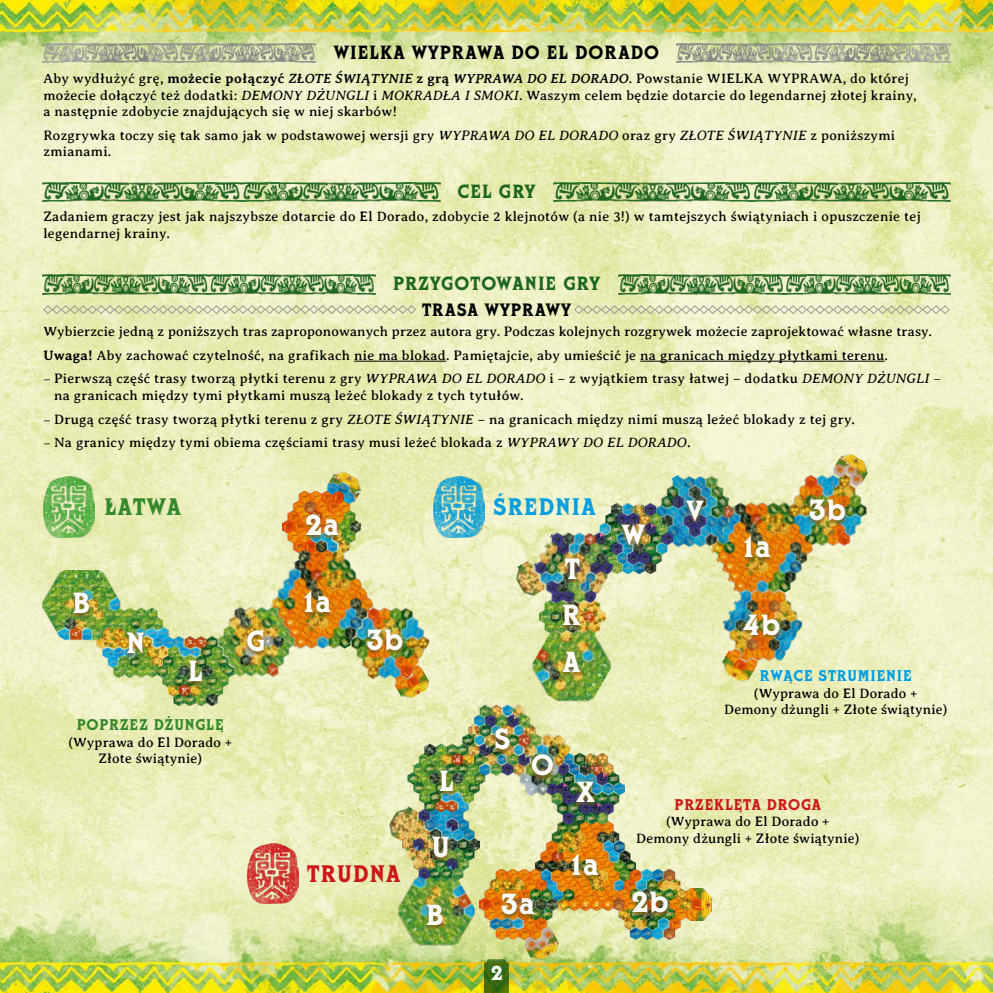
<style>
.page{position:relative;width:993px;height:993px;background:#fff}
.page>*{position:absolute;margin:0;border:0;box-sizing:border-box;transform-origin:0 0}
.t1{font:30.5px/46.4px "Cortez EFOP";letter-spacing:.05em;color:#fff;text-align:justify}
.t2{font:25px "Cortez EFOP";letter-spacing:.05em;color:#009fe3}
.t3{font:25px "Cortez EFOP";letter-spacing:.05em;color:#cd1719}
.t4{font:25px "Cortez EFOP";letter-spacing:.045em;color:#35882c}
.t5{font:21.25px "Cortez EFOP";color:#fff}
.t6{font:20px "Cortez EFOP";letter-spacing:.05em;color:#000}
.t7{font:20px "Cortez EFOP";letter-spacing:.05em;color:#1d661f}
.t8{font:18.75px "Cortez EFOP";letter-spacing:.05em;color:#000}
.t9{font:16.25px "Cortez EFOP";letter-spacing:.05em;color:#009fe3}
.t10{font:16.25px "Cortez EFOP";letter-spacing:.05em;color:#35882c}
.t11{font:16.25px "Cortez EFOP";letter-spacing:.05em;color:#cd1719}
.t12{font:13.75px/16.5px "Averia Serif Libre";letter-spacing:.02em;color:#000}
.s1{font-weight:700}
.s2{font-weight:700;font-style:italic}
.s3{font-style:italic}
.s4{font-family:"Minion Pro"}
</style>
<div class="page">
<img style="left:0;top:0;width:992px;height:992px">
<img style="left:43px;top:275px;width:333px;height:19px">
<img style="left:618px;top:275px;width:332px;height:19px">
<img style="left:676px;top:43px;width:274px;height:20px">
<img style="left:43px;top:43px;width:272px;height:20px">
<img style="left:43px;top:182px;width:397px;height:20px">
<img style="left:553px;top:182px;width:397px;height:20px">
<hr style="left:354px;top:361px;width:92px;height:1px;background:#000">
<hr style="left:640px;top:361px;width:244px;height:1px;background:#000">
<svg style="left:43px;top:304px;width:373px;height:10px;background:#d7d9b3"></svg>
<svg style="left:573px;top:305px;width:376px;height:9px;background:#d7d8b8"></svg>
<img style="left:258px;top:538px;width:127px;height:131px">
<img style="left:283px;top:492px;width:77px;height:70px">
<img style="left:206px;top:591px;width:100px;height:102px">
<img style="left:157px;top:635px;width:77px;height:70px">
<img style="left:97px;top:607px;width:77px;height:71px">
<img style="left:43px;top:570px;width:77px;height:70px">
<img style="left:338px;top:591px;width:100px;height:103px">
<img style="left:391px;top:664px;width:41px;height:38px">
<img style="left:324px;top:467px;width:41px;height:39px">
<div style="left:300px;top:585px;width:36px;height:32px;background:#b58728;opacity:.5"></div>
<div style="left:300px;top:508px;width:44px;height:32px;background:#b58728;opacity:.5"></div>
<div style="left:242px;top:623px;width:27px;height:34px;background:#b58728;opacity:.5"></div>
<div style="left:186px;top:660px;width:18px;height:26px;background:#735716;opacity:.75"></div>
<div style="left:183px;top:655px;width:24px;height:30px;background:#b58728;opacity:.5"></div>
<div style="left:121px;top:627px;width:28px;height:31px;background:#b58728;opacity:.5"></div>
<div style="left:70px;top:592px;width:22px;height:27px;background:#735716;opacity:.75"></div>
<div style="left:68px;top:587px;width:27px;height:31px;background:#b58728;opacity:.5"></div>
<div style="left:362px;top:623px;width:45px;height:32px;background:#b58728;opacity:.5"></div>
<svg style="left:484px;top:958px;width:24px;height:34px"></svg>
<img style="left:697px;top:482px;width:128px;height:131px">
<img style="left:778px;top:458px;width:99px;height:102px">
<img style="left:644px;top:458px;width:100px;height:103px">
<img style="left:594px;top:503px;width:78px;height:70px">
<img style="left:522px;top:516px;width:100px;height:97px">
<img style="left:539px;top:600px;width:66px;height:13px">
<img style="left:522px;top:613px;width:100px;height:102px">
<img style="left:711px;top:574px;width:100px;height:102px">
<img style="left:718px;top:646px;width:40px;height:38px">
<img style="left:831px;top:450px;width:40px;height:38px">
<div style="left:739px;top:530px;width:36px;height:32px;background:#b58728;opacity:.5"></div>
<div style="left:806px;top:499px;width:41px;height:27px;background:#735716;opacity:.75"></div>
<div style="left:804px;top:493px;width:45px;height:32px;background:#b58728;opacity:.5"></div>
<div style="left:680px;top:495px;width:29px;height:31px;background:#b58728;opacity:.5"></div>
<div style="left:616px;top:518px;width:34px;height:32px;background:#b58728;opacity:.5"></div>
<div style="left:560px;top:552px;width:25px;height:31px;background:#b58728;opacity:.5"></div>
<div style="left:559px;top:603px;width:24px;height:27px;background:#735716;opacity:.75"></div>
<div style="left:557px;top:598px;width:28px;height:31px;background:#b58728;opacity:.5"></div>
<div style="left:557px;top:645px;width:28px;height:31px;background:#b58728;opacity:.5"></div>
<div style="left:737px;top:608px;width:47px;height:32px;background:#b58728;opacity:.5"></div>
<img style="left:511px;top:558px;width:36px;height:41px">
<img style="left:43px;top:477px;width:51px;height:60px">
<img style="left:433px;top:477px;width:51px;height:60px">
<img style="left:535px;top:820px;width:100px;height:90px">
<img style="left:546px;top:753px;width:78px;height:70px">
<img style="left:407px;top:743px;width:78px;height:70px">
<img style="left:402px;top:809px;width:77px;height:50px">
<img style="left:513px;top:727px;width:61px;height:74px">
<img style="left:386px;top:859px;width:100px;height:103px">
<img style="left:613px;top:869px;width:77px;height:70px">
<img style="left:686px;top:888px;width:25px;height:32px">
<img style="left:521px;top:925px;width:41px;height:38px">
<img style="left:385px;top:802px;width:36px;height:40px">
<div style="left:567px;top:848px;width:36px;height:32px;background:#b58728;opacity:.5"></div>
<img style="left:480px;top:869px;width:77px;height:70px">
<div style="left:499px;top:893px;width:37px;height:27px;background:#735716;opacity:.75"></div>
<div style="left:497px;top:888px;width:42px;height:31px;background:#b58728;opacity:.5"></div>
<div style="left:571px;top:775px;width:29px;height:31px;background:#b58728;opacity:.5"></div>
<img style="left:462px;top:704px;width:79px;height:72px">
<div style="left:490px;top:722px;width:25px;height:32px;background:#b58728;opacity:.5"></div>
<div style="left:434px;top:765px;width:24px;height:31px;background:#b58728;opacity:.5"></div>
<div style="left:429px;top:836px;width:23px;height:27px;background:#735716;opacity:.75"></div>
<div style="left:427px;top:831px;width:27px;height:31px;background:#b58728;opacity:.5"></div>
<div style="left:527px;top:748px;width:31px;height:33px;background:#b58728;opacity:.5"></div>
<div style="left:423px;top:903px;width:22px;height:27px;background:#735716;opacity:.75"></div>
<div style="left:421px;top:898px;width:27px;height:31px;background:#b58728;opacity:.5"></div>
<div style="left:629px;top:889px;width:41px;height:29px;background:#735716;opacity:.75"></div>
<div style="left:627px;top:885px;width:45px;height:32px;background:#b58728;opacity:.5"></div>
<img style="left:247px;top:843px;width:51px;height:60px">
<h3 class="t6" style="left:334px;top:41px;width:326px">WIELKA WYPRAWA DO EL DORADO</h3>
<p class="t12" style="left:43px;top:70px;width:874px">Aby wydłużyć grę, <span class="s1">możecie połączyć</span> <span class="s2">ZŁOTE ŚWIĄTYNIE</span> <span class="s1">z grą</span> <span class="s2">WYPRAWA DO EL DORADO</span>. Powstanie WIELKA WYPRAWA, do której możecie dołączyć też dodatki: <span class="s3">DEMONY DŻUNGLI</span> i <span class="s3">MOKRADŁA I SMOKI</span>. Waszym celem będzie dotarcie do legendarnej złotej krainy, a następnie zdobycie znajdujących się w niej skarbów!</p>
<p class="t12" style="left:43px;top:127px;width:852px">Rozgrywka toczy się tak samo jak w podstawowej wersji gry <span class="s3">WYPRAWA DO EL DORADO</span> oraz gry <span class="s3">ZŁOTE ŚWIĄTYNIE</span> z poniższymi zmianami.</p>
<h3 class="t7" style="left:457px;top:180px;width:79px">CEL GRY</h3>
<p class="t12" style="left:43px;top:208px;width:878px">Zadaniem graczy jest jak najszybsze dotarcie do El Dorado, zdobycie 2 klejnotów (a nie 3!) w tamtejszych świątyniach i opuszczenie tej legendarnej krainy.</p>
<h3 class="t7" style="left:393px;top:272px;width:208px">PRZYGOTOWANIE GRY</h3>
<h3 class="t8" style="left:422px;top:298px;width:150px">TRASA WYPRAWY</h3>
<p class="t12" style="left:43px;top:320px;width:889px;line-height:23.6px">Wybierzcie jedną z poniższych tras zaproponowanych przez autora gry. Podczas kolejnych rozgrywek możecie zaprojektować własne trasy.<br><span class="s1">Uwaga!</span> Aby zachować czytelność, na grafikach nie ma blokad. Pamiętajcie, aby umieścić je na granicach między płytkami terenu.</p>
<p class="t12" style="left:54px;top:370px;width:888px;text-indent:-11px"><span class="s4">–</span> Pierwszą część trasy tworzą płytki terenu z gry <span class="s3">WYPRAWA DO EL DORADO</span> i – z wyjątkiem trasy łatwej – dodatku <span class="s3">DEMONY DŻUNGLI – </span>na granicach między tymi płytkami muszą leżeć blokady z tych tytułów.</p>
<p class="t12" style="left:43px;top:410px;width:812px"><span class="s4">–</span> Drugą część trasy tworzą płytki terenu z gry <span class="s3">ZŁOTE ŚWIĄTYNIE</span> – na granicach między nimi muszą leżeć blokady z tej gry.</p>
<p class="t12" style="left:43px;top:434px;width:648px"><span class="s4">–</span> Na granicy między tymi obiema częściami trasy musi leżeć blokada z <span class="s3">WYPRAWY DO EL DORADO</span>.</p>
<h1 class="t1" style="left:73px;top:580px;width:19px">B</h1>
<h2 class="t4" style="left:104px;top:492px;width:78px">ŁATWA</h2>
<h2 class="t2" style="left:493px;top:492px;width:104px">ŚREDNIA</h2>
<h1 class="t1" style="left:305px;top:501px;width:35px">2a</h1>
<h1 class="t1" style="left:126px;top:620px;width:20px">N</h1>
<h1 class="t1" style="left:188px;top:648px;width:16px">L</h1>
<h1 class="t1" style="left:246px;top:618px;width:20px">G</h1>
<h1 class="t1" style="left:303px;top:579px;width:29px">1a</h1>
<h1 class="t1" style="left:366px;top:616px;width:38px">3b</h1>
<h1 class="t1" style="left:562px;top:545px;width:20px">T R A</h1>
<p class="t10" style="left:77px;top:715px;width:148px">POPRZEZ DŻUNGLĘ</p>
<p class="t12" style="left:68px;top:733px;width:165px;text-align:center">(Wyprawa do El Dorado +<br>Złote świątynie)</p>
<h2 class="t3" style="left:307px;top:858px;width:94px">TRUDNA</h2>
<h1 class="t1" style="left:432px;top:748px;width:23px;line-height:65.9px">L<br>U</h1>
<h1 class="t1" style="left:426px;top:891px;width:19px">B</h1>
<h1 class="t1" style="left:494px;top:716px;width:18px">S</h1>
<h1 class="t1" style="left:531px;top:742px;width:24px">O</h1>
<h1 class="t1" style="left:576px;top:768px;width:20px">X</h1>
<h1 class="t1" style="left:501px;top:880px;width:35px">3a</h1>
<h3 class="t5" style="left:491px;top:960px;width:13px">2</h3>
<h1 class="t1" style="left:570px;top:841px;width:29px">1a</h1>
<h1 class="t1" style="left:621px;top:512px;width:25px">W</h1>
<h1 class="t1" style="left:686px;top:487px;width:19px">V</h1>
<h1 class="t1" style="left:808px;top:486px;width:38px">3b</h1>
<h1 class="t1" style="left:743px;top:524px;width:29px">1a</h1>
<h1 class="t1" style="left:742px;top:601px;width:39px">4b</h1>
<p class="t9" style="left:759px;top:666px;width:153px">RWĄCE STRUMIENIE</p>
<p class="t12" style="left:724px;top:684px;width:224px;text-align:center">(Wyprawa do El Dorado +<br>Demony dżungli + Złote świątynie)</p>
<p class="t11" style="left:674px;top:795px;width:148px">PRZEKLĘTA DROGA</p>
<p class="t12" style="left:636px;top:813px;width:224px;text-align:center">(Wyprawa do El Dorado +<br>Demony dżungli + Złote świątynie)</p>
<h1 class="t1" style="left:631px;top:878px;width:38px">2b</h1>
</div>
